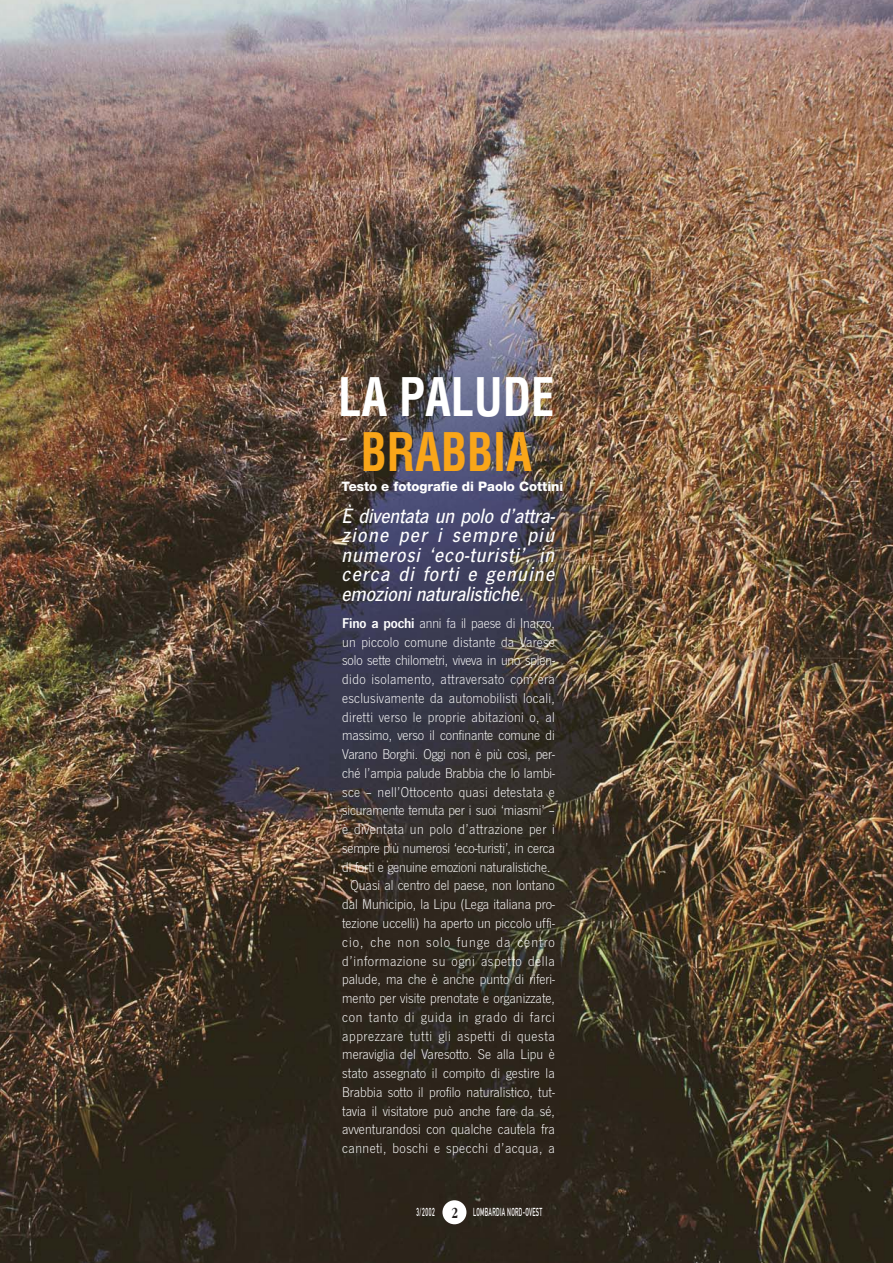
<style>
.page{position:relative;width:893px;height:1263px;background:#fff}
.page>*{position:absolute;margin:0;border:0;box-sizing:border-box;transform-origin:0 0}
.t1{font:700 condensed 51.9px "Helvetica";color:#fff;scale:.9 1}
.t2{font:700 condensed 51.9px "Helvetica";color:#faa619;scale:.9 1}
.t3{font:italic 500 21.6px/19.5px "News Got T";color:#fff;text-align:justify;scale:.94 1}
.t4{font:14.7px/18.8px "News Got T Ligh";color:#fff;text-align:center}
.t5{font:800 13.2px "Helvetica Neue";color:#fff}
.t6{font:11.4px "DIN Mittelschrift";letter-spacing:.05em;color:#fff;scale:.5 1}
.s1{font-family:"News Got T";font-weight:600}
.s2{font-family:"Garamond";font-weight:700;font-size:16.2px;color:#231f1f}
</style>
<div class="page">
<img style="left:0;top:0;width:893px;height:1263px">
<div style="left:442px;top:1200px;width:24px;height:24px;background:#fff;border-radius:50%"></div>
<h1 class="t1" style="left:338px;top:377px;width:242px">LA PALUDE</h1>
<h1 class="t2" style="left:361px;top:432px;width:192px">BRABBIA</h1>
<p class="t5" style="left:342px;top:481px;width:223px">Testo e fotografie di Paolo Cottini</p>
<h2 class="t3" style="left:342px;top:508px;width:232px">È diventata un polo d’attra&shy;zione per i sempre più numerosi ‘eco-turisti’, in cerca di forti e genuine emozioni naturalistiche.</h2>
<p class="t4" style="left:342px;top:615px;width:214px"><span class="s1">Fino a pochi</span> anni fa il paese di Inarzo, un piccolo comune distante da Varese solo sette chilometri, viveva in uno splen&shy;dido isolamento, attraversato com’era esclusivamente da automobilisti locali, diretti verso le proprie abitazioni o, al massimo, verso il confinante comune di Varano Borghi. Oggi non è più così, per&shy;ché l’ampia palude Brabbia che lo lambi&shy;sce – nell’Ottocento quasi detestata e sicuramente temuta per i suoi ‘miasmi’ – è diventata un polo d’attrazione per i sempre più numerosi ‘eco-turisti’, in cerca di forti e genuine emozioni naturalistiche.<br>Quasi al centro del paese, non lontano dal Municipio, la Lipu (Lega italiana pro&shy;tezione uccelli) ha aperto un piccolo uffi&shy;cio, che non solo funge da centro d’informazione su ogni aspetto della palude, ma che è anche punto di riferi&shy;mento per visite prenotate e organizzate, con tanto di guida in grado di farci apprezzare tutti gli aspetti di questa meraviglia del Varesotto. Se alla Lipu è stato assegnato il compito di gestire la Brabbia sotto il profilo naturalistico, tut&shy;tavia il visitatore può anche fare da sé, avventurandosi con qualche cautela fra canneti, boschi e specchi d’acqua, a</p>
<p class="t6" style="left:416px;top:1207px;width:254px">3/2002 <span class="s2">2</span> LOMBARDIA NORD-OVEST</p>
</div>
